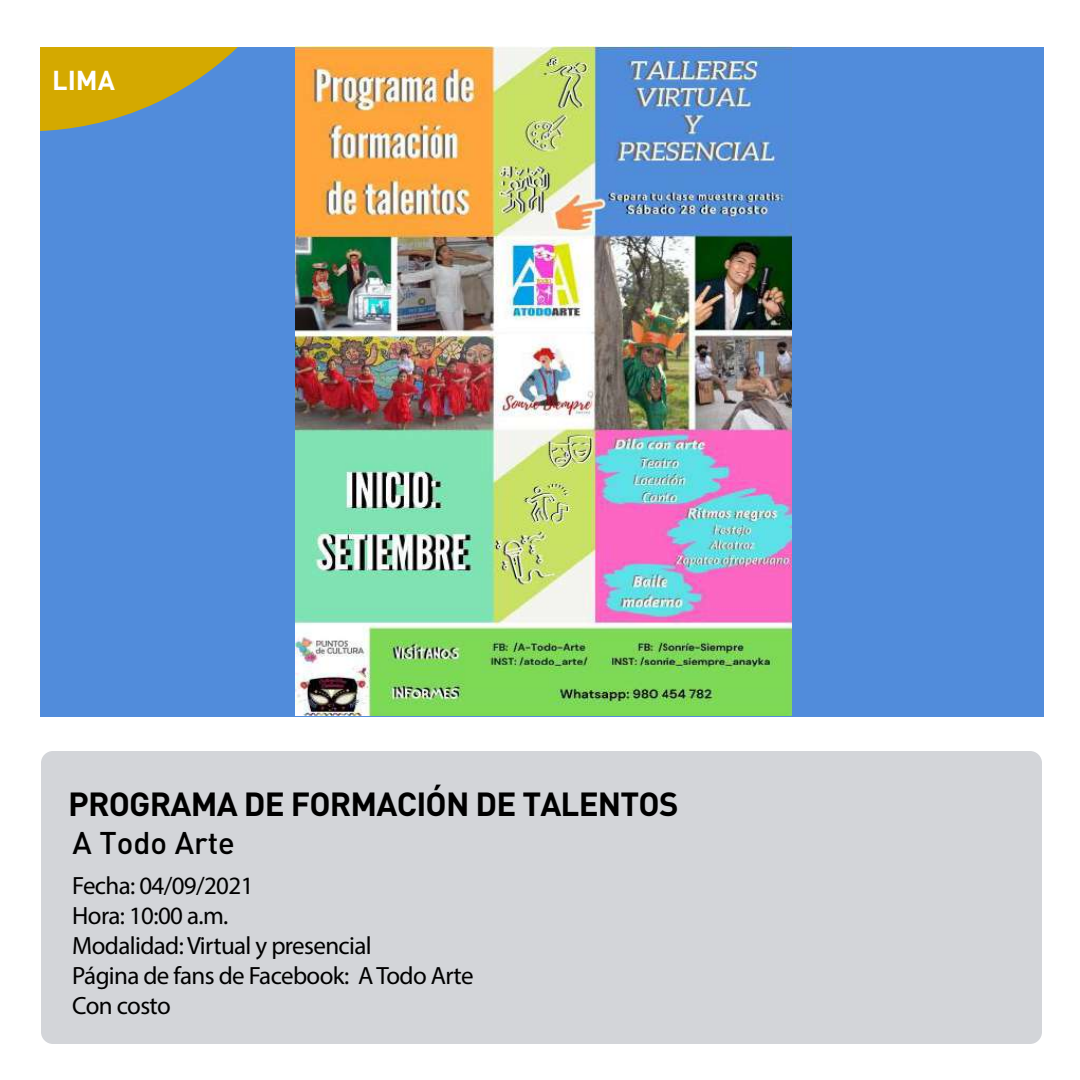
<style>
.page{position:relative;width:1080px;height:1080px;background:#fff}
.page>*{position:absolute;margin:0;border:0;box-sizing:border-box;transform-origin:0 0}
.t1{font:700 33px "DIN";letter-spacing:-.025em;color:#000}
.t2{font:500 31px "DIN";color:#000}
.t3{font:700 27px "DIN";color:#fff}
.t4{font:25px/30px "Myriad Pro";letter-spacing:-.025em;color:#000}
</style>
<div class="page">
<div style="left:41px;top:751px;width:1001px;height:293px;background:#d3d5d9;border-radius:12px"></div>
<div style="left:40px;top:47px;width:1004px;height:670px;background:#518cdb"></div>
<img style="left:295px;top:46px;width:497px;height:670px">
<svg style="left:40px;top:47px;width:198px;height:84px"></svg>
<p class="t3" style="left:52px;top:62px;width:64px">LIMA</p>
<h1 class="t1" style="left:68px;top:783px;width:612px">PROGRAMA DE FORMACIÓN DE TALENTOS</h1>
<p class="t2" style="left:73px;top:823px;width:164px">A Todo Arte</p>
<p class="t4" style="left:72px;top:870px;width:403px">Fecha: 04/09/2021<br>Hora: 10:00 a.m.<br>Modalidad: Virtual y presencial<br>Página de fans de Facebook: A Todo Arte<br>Con costo</p>
</div>
